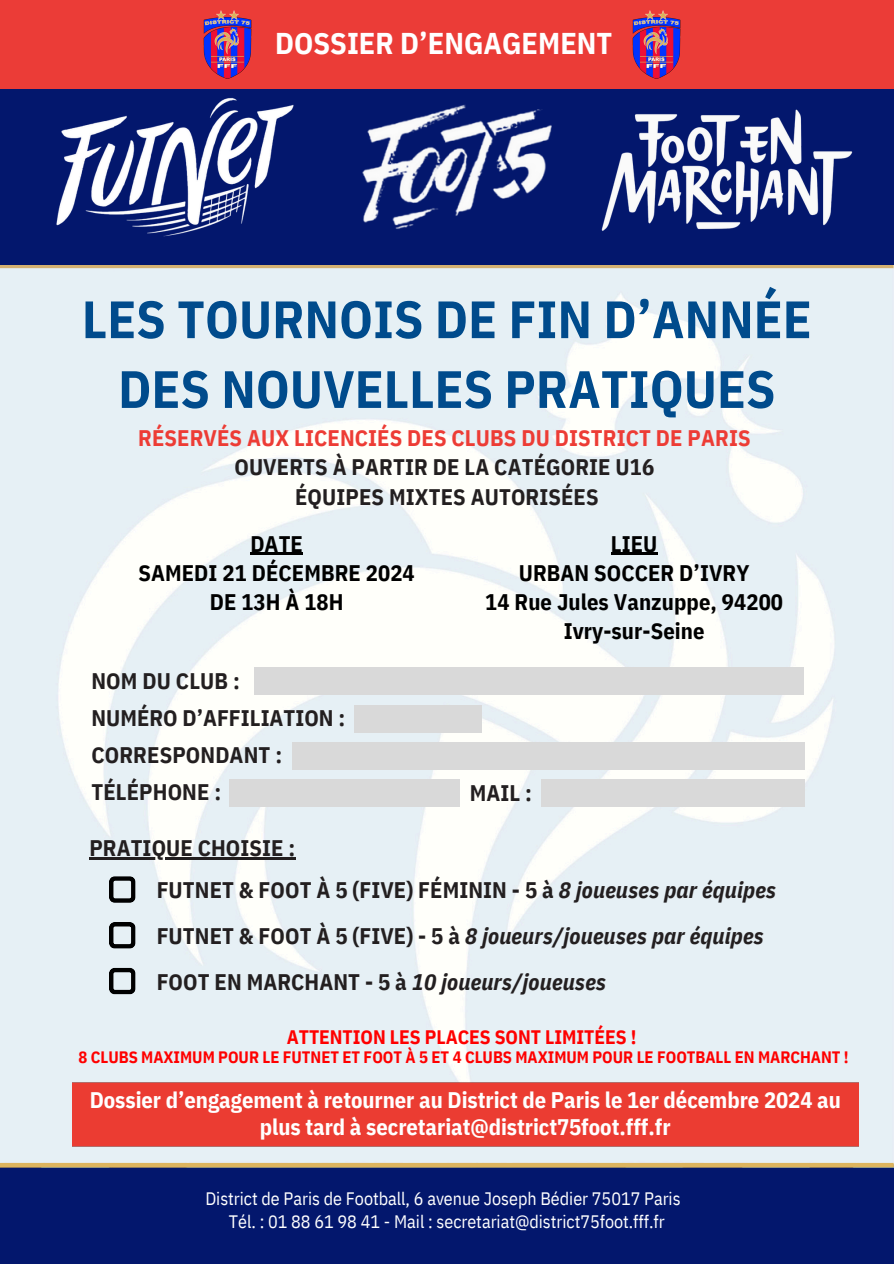
<style>
.page{position:relative;width:894px;height:1264px;background:#fff}
.page>*{position:absolute;margin:0;border:0;box-sizing:border-box;transform-origin:0 0}
.t1{font:700 52.5px/69.8px "IBM Plex Sans Cond";letter-spacing:.005em;color:#004b8c;text-align:center}
.t2{font:700 30px "IBM Plex Sans Cond";color:#fff}
.t3{font:700 22.5px/37.2px "IBM Plex Sans Cond";letter-spacing:.005em;color:#231f20;text-align:center}
.t4{font:700 22.5px/27px "IBM Plex Sans Cond";color:#fff;text-align:center}
.t5{font:700 22.5px/29.2px "IBM Plex Sans Cond";letter-spacing:.005em;color:#000;text-align:center}
.t6{font:italic 700 22.5px "IBM Plex Sans Cond";letter-spacing:.005em;color:#231f20}
.t7{font:700 19.5px "IBM Plex Sans Cond";color:#f00}
.t8{font:18px "IBM Plex Sans Cond";color:#fff}
.t9{font:700 16.5px "IBM Plex Sans Cond";color:#f00}
.s1{color:#ed3c35}
.s2{font-style:italic}
.s3{font-style:normal}
</style>
<div class="page">
<img style="left:0;top:268px;width:893px;height:894px">
<div style="left:0;top:0;width:893px;height:89px;background:#eb3c37"></div>
<div style="left:0;top:1167px;width:893px;height:96px;background:#03176d"></div>
<hr style="left:0;top:264px;width:893px;height:4px;background:#d4b171">
<div style="left:0;top:1162px;width:893px;height:5px;background:#ddb45d"></div>
<img style="left:631px;top:89px;width:262px;height:176px">
<img style="left:0;top:89px;width:263px;height:181px">
<img style="left:263px;top:89px;width:368px;height:187px">
<svg style="left:109px;top:922px;width:26px;height:26px"></svg>
<svg style="left:109px;top:967px;width:26px;height:27px"></svg>
<div style="left:73px;top:1082px;width:785px;height:64px;background:#eb3c32"></div>
<img style="left:632px;top:10px;width:49px;height:69px">
<div style="left:254px;top:667px;width:550px;height:27px;background:#d9d9d9"></div>
<hr style="left:89px;top:857px;width:206px;height:2px;background:#231f20">
<div style="left:354px;top:705px;width:127px;height:27px;background:#d9d9d9"></div>
<div style="left:292px;top:742px;width:512px;height:27px;background:#d9d9d9"></div>
<div style="left:229px;top:779px;width:230px;height:27px;background:#d9d9d9"></div>
<div style="left:541px;top:779px;width:263px;height:27px;background:#d9d9d9"></div>
<hr style="left:250px;top:553px;width:53px;height:2px;background:#000">
<hr style="left:610px;top:553px;width:47px;height:2px;background:#000">
<img style="left:203px;top:10px;width:49px;height:69px">
<svg style="left:109px;top:876px;width:26px;height:26px"></svg>
<p class="t2" style="left:275px;top:23px;width:338px">DOSSIER D’ENGAGEMENT</p>
<h2 class="t1" style="left:82px;top:283px;width:731px">LES TOURNOIS DE FIN D’ANNÉE<br>DES NOUVELLES PRATIQUES</h2>
<h2 class="t3" style="left:138px;top:423px;width:613px;line-height:29.2px"><span class="s1">RÉSERVÉS AUX LICENCIÉS DES CLUBS DU DISTRICT DE PARIS<br></span>OUVERTS À PARTIR DE LA CATÉGORIE U16<br>ÉQUIPES MIXTES AUTORISÉES</h2>
<h3 class="t5" style="left:138px;top:528px;width:278px">DATE<br>SAMEDI 21 DÉCEMBRE 2024<br>DE 13H À 18H</h3>
<p class="t5" style="left:485px;top:528px;width:299px">LIEU<br>URBAN SOCCER D’IVRY<br>14 Rue Jules Vanzuppe, 94200<br>Ivry-sur-Seine</p>
<h2 class="t3" style="left:91px;top:661px;width:255px;text-align:left">NOM DU CLUB :<br>NUMÉRO D’AFFILIATION :<br>CORRESPONDANT :<br>TÉLÉPHONE :</h2>
<h2 class="t3" style="left:89px;top:829px;width:207px">PRATIQUE CHOISIE :</h2>
<h3 class="t3" style="left:469px;top:773px;width:64px">MAIL :</h3>
<h4 class="t3" style="left:157px;top:871px;width:621px">FUTNET &amp; FOOT À 5 (FIVE) FÉMININ - 5 à <span class="s2">8 joueuses par équipes</span></h4>
<h2 class="t6" style="left:157px;top:920px;width:608px"><span class="s3">FUTNET &amp; FOOT À 5 (FIVE) - 5 à</span> 8 joueurs/joueuses par équipes</h2>
<h2 class="t6" style="left:157px;top:966px;width:451px"><span class="s3">FOOT EN MARCHANT - 5 à</span> 10 joueurs/joueuses</h2>
<p class="t7" style="left:287px;top:1023px;width:351px">ATTENTION LES PLACES SONT LIMITÉES !</p>
<p class="t9" style="left:78px;top:1046px;width:771px">8 CLUBS MAXIMUM POUR LE FUTNET ET FOOT À 5 ET 4 CLUBS MAXIMUM POUR LE FOOTBALL EN MARCHANT !</p>
<p class="t4" style="left:90px;top:1085px;width:752px">Dossier d’engagement à retourner au District de Paris le 1er décembre 2024 au plus tard à secretariat@district75foot.fff.fr</p>
<h3 class="t8" style="left:205px;top:1186px;width:476px">District de Paris de Football, 6 avenue Joseph Bédier 75017 Paris</h3>
<p class="t8" style="left:229px;top:1209px;width:437px">Tél. : 01 88 61 98 41 - Mail : secretariat@district75foot.fff.fr</p>
</div>
